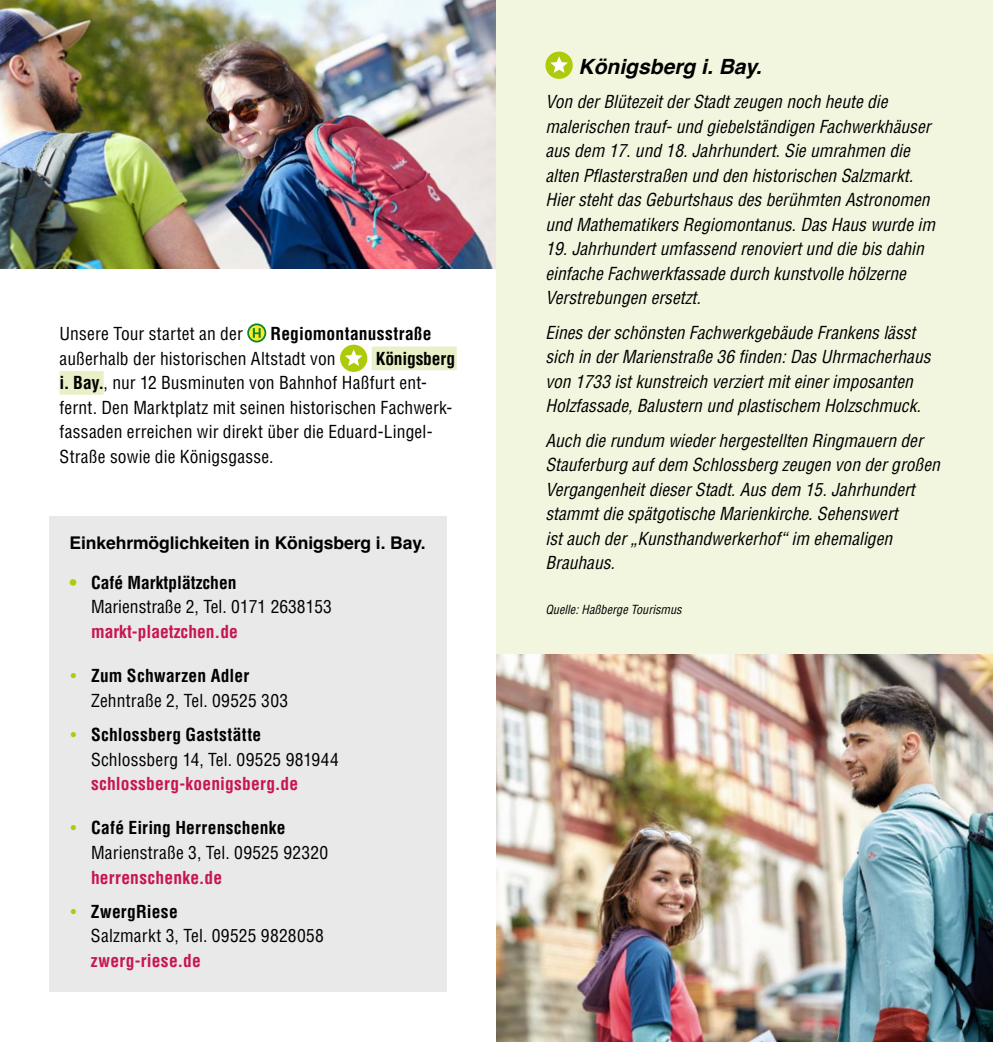
<style>
.page{position:relative;width:993px;height:1042px;background:#fff}
.page>*{position:absolute;margin:0;border:0;box-sizing:border-box;transform-origin:0 0}
.t1{font:italic 700 21px "Helvetica";color:#000}
.t2{font:italic condensed 17.5px/24.5px "Helvetica LT Std";color:#000}
.t3{font:condensed 17.5px/24.5px "Helvetica LT Std";letter-spacing:.01em;color:#000}
.t4{font:700 condensed 17.5px "Helvetica LT Std";letter-spacing:.01em;color:#c71553}
.t5{font:700 17.5px "Helvetica";letter-spacing:-.005em;color:#000}
.t6{font:700 condensed 17.5px "Helvetica LT Std";letter-spacing:.01em;color:#000}
.t7{font:italic condensed 12.25px "Helvetica LT Std";color:#000}
.s1{font-weight:700}
.s2{font-weight:700;color:#afca0b}
.s3{color:#afca0b}
</style>
<div class="page">
<div style="left:495px;top:0;width:496px;height:665px;background:#f2f6de"></div>
<div style="left:545px;top:52px;width:27px;height:27px;background:#afca0b;border-radius:50%"></div>
<svg style="left:550px;top:56px;width:17px;height:17px"></svg>
<div style="left:371px;top:346px;width:85px;height:24px;background:#e9efc6"></div>
<div style="left:59px;top:371px;width:45px;height:24px;background:#e9efc6"></div>
<svg style="left:248px;top:324px;width:17px;height:18px"></svg>
<div style="left:247px;top:323px;width:19px;height:19px;border:2px solid #028337;border-radius:50%"></div>
<svg style="left:253px;top:328px;width:7px;height:10px"></svg>
<div style="left:340px;top:345px;width:27px;height:27px;background:#afca0b;border-radius:50%"></div>
<svg style="left:345px;top:349px;width:17px;height:17px"></svg>
<img style="left:0;top:0;width:495px;height:268px">
<div style="left:50px;top:516px;width:396px;height:476px;background:#e9e9e9"></div>
<img style="left:496px;top:655px;width:496px;height:387px">
<p class="t3" style="left:59px;top:321px;width:185px">Unsere Tour startet an der</p>
<p class="t6" style="left:270px;top:323px;width:162px">Regiomontanusstraße</p>
<p class="t3" style="left:59px;top:346px;width:277px">außerhalb der historischen Altstadt von</p>
<p class="t3" style="left:59px;top:346px;width:397px;text-indent:316px"><span class="s1">Königsberg i. Bay.</span>, nur 12 Busminuten von Bahnhof Haßfurt ent&shy;fernt. Den Marktplatz mit seinen historischen Fachwerk&shy;fassaden erreichen wir direkt über die Eduard-Lingel-Straße sowie die Königsgasse.</p>
<p class="t5" style="left:69px;top:532px;width:357px">Einkehrmöglichkeiten in Königsberg i. Bay.</p>
<p class="t3" style="left:91px;top:570px;width:242px;text-indent:-22px"><span class="s2">•</span> <span class="s1">Café Marktplätzchen<br></span>Marienstraße 2, Tel. 0171 2638153</p>
<p class="t4" style="left:91px;top:620px;width:148px">markt-plaetzchen.de</p>
<p class="t3" style="left:91px;top:663px;width:199px;text-indent:-22px"><span class="s3">•</span> <span class="s1">Zum Schwarzen Adler<br></span>Zehntraße 2, Tel. 09525 303</p>
<p class="t3" style="left:91px;top:722px;width:249px;text-indent:-22px"><span class="s3">•</span> <span class="s1">Schlossberg Gaststätte<br></span>Schlossberg 14, Tel. 09525 981944</p>
<p class="t4" style="left:91px;top:773px;width:209px">schlossberg-koenigsberg.de</p>
<p class="t3" style="left:91px;top:816px;width:238px;text-indent:-22px"><span class="s3">•</span> <span class="s1">Café Eiring Herrenschenke<br></span>Marienstraße 3, Tel. 09525 92320</p>
<p class="t4" style="left:91px;top:866px;width:133px">herrenschenke.de</p>
<p class="t3" style="left:91px;top:899px;width:234px;text-indent:-22px"><span class="s3">•</span> <span class="s1">ZwergRiese<br></span>Salzmarkt 3, Tel. 09525 9828058</p>
<p class="t4" style="left:91px;top:949px;width:111px">zwerg-riese.de</p>
<p class="t1" style="left:578px;top:54px;width:184px">Königsberg i. Bay.</p>
<p class="t2" style="left:545px;top:90px;width:391px">Von der Blütezeit der Stadt zeugen noch heute die malerischen trauf- und giebelständigen Fachwerkhäuser aus dem 17. und 18. Jahrhundert. Sie umrahmen die alten Pflasterstraßen und den historischen Salzmarkt.<br>Hier steht das Geburtshaus des berühmten Astronomen und Mathematikers Regiomontanus. Das Haus wurde im</p>
<p class="t2" style="left:545px;top:237px;width:380px">19. Jahrhundert umfassend renoviert und die bis dahin einfache Fachwerkfassade durch kunstvolle hölzerne<br>Verstrebungen ersetzt.</p>
<p class="t2" style="left:545px;top:320px;width:386px">Eines der schönsten Fachwerkgebäude Frankens lässt sich in der Marienstraße 36 finden: Das Uhrmacherhaus von 1733 ist kunstreich verziert mit einer imposanten Holzfassade, Balustern und plastischem Holzschmuck.</p>
<p class="t2" style="left:545px;top:428px;width:396px">Auch die rundum wieder hergestellten Ringmauern der Stauferburg auf dem Schlossberg zeugen von der großen Vergangenheit dieser Stadt. Aus dem 15. Jahrhundert stammt die spätgotische Marienkirche. Sehenswert<br>ist auch der „Kunsthandwerkerhof“ im ehemaligen Brauhaus.</p>
<p class="t7" style="left:545px;top:601px;width:138px">Quelle: Haßberge Tourismus</p>
</div>
